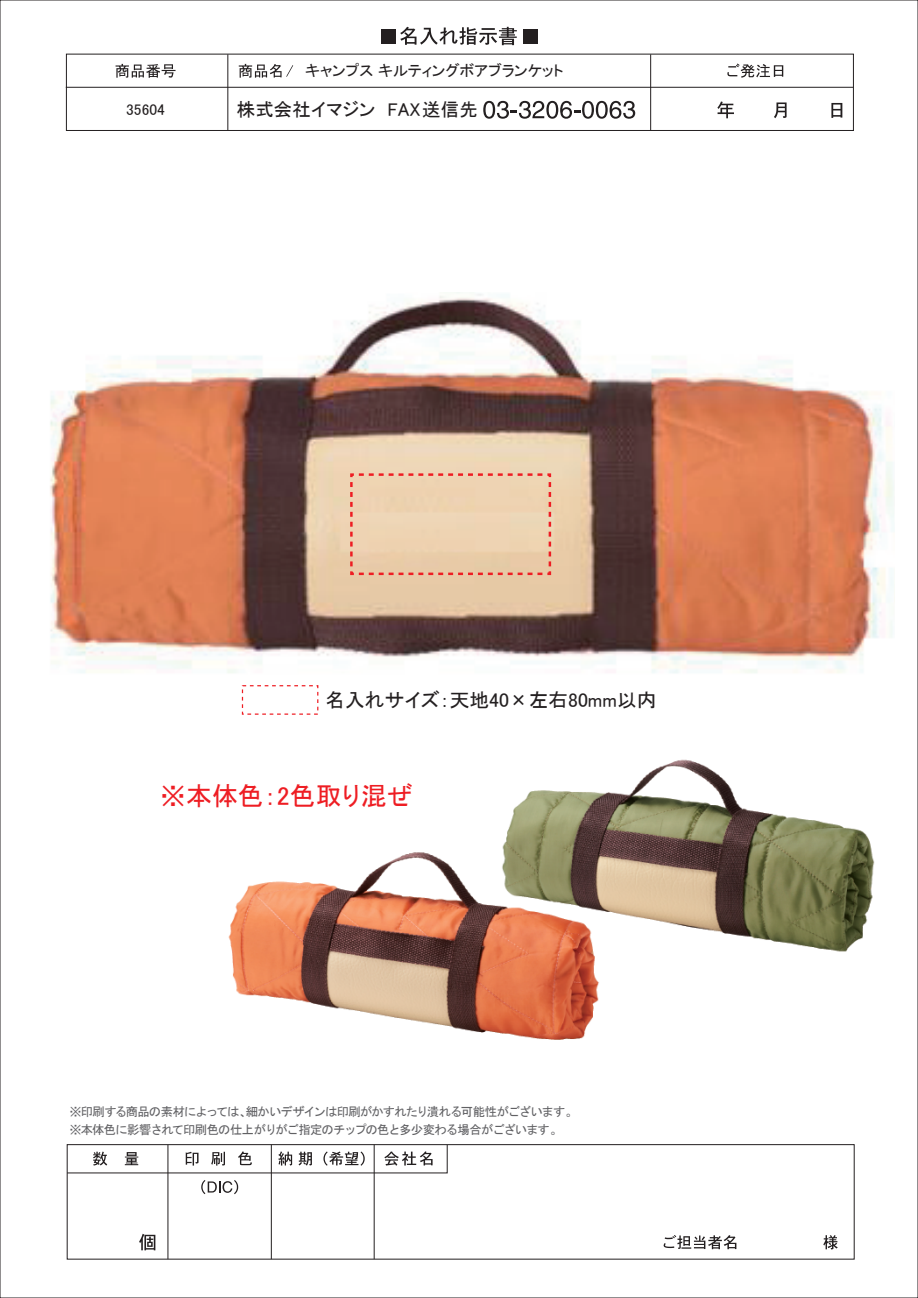
<style>
.page{position:relative;width:918px;height:1298px;background:#fff}
.page>*{position:absolute;margin:0;border:0;box-sizing:border-box;transform-origin:0 0}
.t1{font:25.9px "MS P Gothic";color:#ee1d23}
.t2{font:19.78px "MS P Gothic";color:#231f20}
.t3{font:18.55px "MS P Gothic";color:#231f20}
.t4{font:15.4px "MS P Gothic";color:#231f20}
.t5{font:12.34px/17.5px "MS Gothic";letter-spacing:-.065em;color:#616164}
</style>
<div class="page">
<hr style="left:271px;top:1145px;width:1px;height:114px;background:#231f20">
<hr style="left:168px;top:1145px;width:1px;height:114px;background:#231f20">
<hr style="left:374px;top:1145px;width:1px;height:114px;background:#231f20">
<svg style="left:66px;top:1144px;width:382px;height:30px"></svg>
<svg style="left:201px;top:1180px;width:37px;height:14px"></svg>
<svg style="left:139px;top:1234px;width:16px;height:16px"></svg>
<svg style="left:663px;top:1235px;width:73px;height:14px"></svg>
<svg style="left:823px;top:1235px;width:15px;height:14px"></svg>
<div style="left:66px;top:54px;width:788px;height:77px;border:1px solid #231f20"></div>
<svg style="left:717px;top:101px;width:17px;height:17px"></svg>
<svg style="left:774px;top:102px;width:12px;height:16px"></svg>
<svg style="left:831px;top:103px;width:11px;height:15px"></svg>
<hr style="left:227px;top:54px;width:1px;height:76px;background:#231f20">
<div style="left:381px;top:29px;width:14px;height:14px;background:#231f20"></div>
<svg style="left:400px;top:27px;width:117px;height:18px"></svg>
<div style="left:523px;top:29px;width:14px;height:14px;background:#231f20"></div>
<svg style="left:483px;top:101px;width:152px;height:18px"></svg>
<hr style="left:650px;top:54px;width:1px;height:76px;background:#231f20">
<hr style="left:66px;top:87px;width:787px;height:1px;background:#231f20">
<svg style="left:116px;top:64px;width:59px;height:14px"></svg>
<svg style="left:239px;top:64px;width:54px;height:14px"></svg>
<svg style="left:727px;top:64px;width:56px;height:14px"></svg>
<img style="left:50px;top:292px;width:844px;height:381px">
<svg style="left:349px;top:472px;width:203px;height:104px;background:#eccaaa"></svg>
<div style="left:242px;top:685px;width:76px;height:30px;background:#fff;border:1px dashed #ee1d23"></div>
<img style="left:228px;top:759px;width:647px;height:281px">
<p class="t4" style="left:126px;top:102px;width:40px">35604</p>
<p class="t4" style="left:305px;top:63px;width:260px">キャンプス キルティングボアブランケット</p>
<h3 class="t3" style="left:237px;top:100px;width:242px">株式会社イマジン FAX送信先</h3>
<h2 class="t2" style="left:325px;top:690px;width:332px">名入れサイズ：天地40×左右80mm以内</h2>
<h1 class="t1" style="left:160px;top:783px;width:254px">※本体色：2色取り混ぜ</h1>
<p class="t5" style="left:69px;top:1103px;width:510px">※印刷する商品の素材によっては、細かいデザインは印刷がかすれたり潰れる可能性がございます。※本体色に影響されて印刷色の仕上がりがご指定のチップの色と多少変わる場合がございます。</p>
</div>
